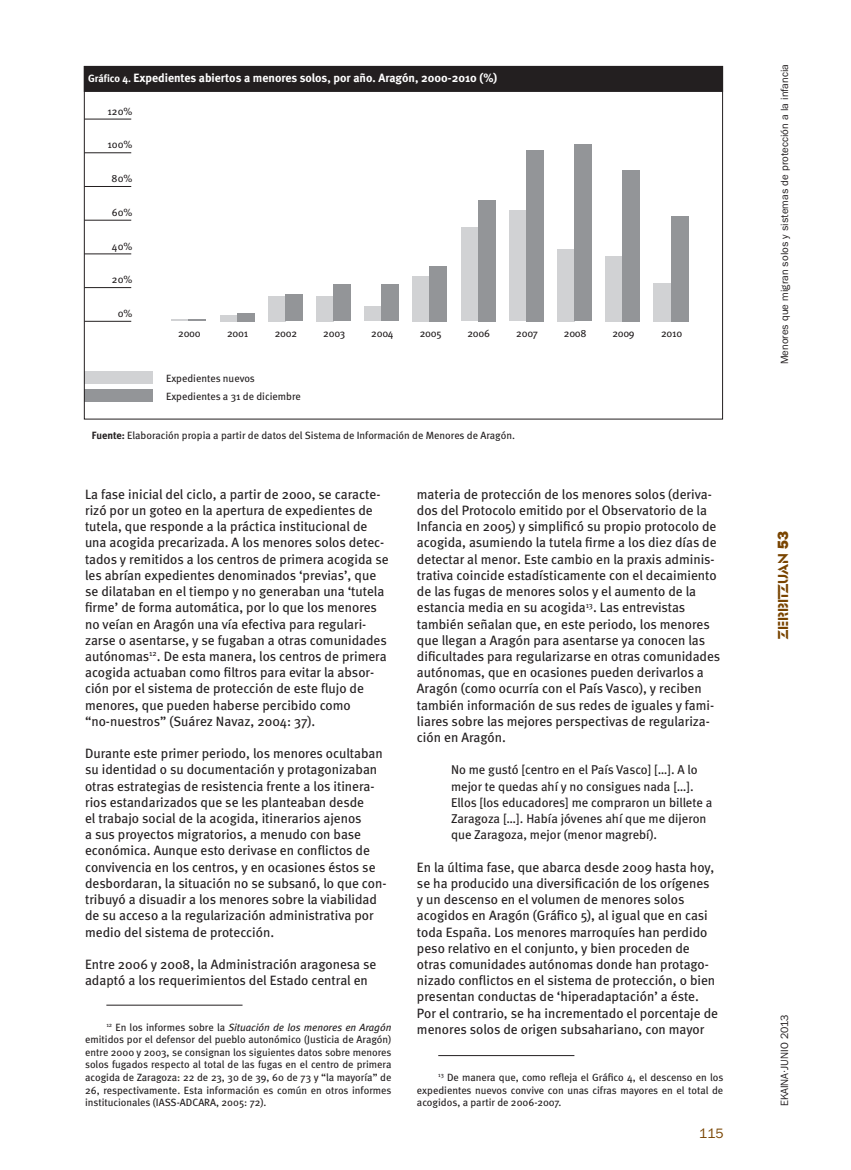
<style>
.page{position:relative;width:851px;height:1170px;background:#fff}
.page>*{position:absolute;margin:0;border:0;box-sizing:border-box;transform-origin:0 0}
.t1{font:15px "Glaser Ste D";color:#794400}
.Texto{font:13.5px/16.2px "Meta";color:#231f20}
.t2{font:13.5px "Franklin Gothic IT Cby BT";color:#794400}
.Sangrado{font:12.75px/16.2px "Meta";color:#231f20}
.t3{font:700 12px "Meta";color:#fff}
.Nota_al_pie{font:10.5px/12.6px "Meta";color:#231f20;text-align:justify}
.t4{font:10.5px "Franklin Gothic";color:#231f20}
.t5{font:10.5px "Franklin Gothic IT Cby BT";color:#231f20}
.s1{font-size:10.5px}
.s2{font-weight:700}
.s3{font-style:italic}
.s4{font-family:"Franklin Gothic";font-weight:800}
</style>
<div class="page">
<hr style="left:106px;top:1004px;width:136px;height:1px;background:#231f20">
<hr style="left:438px;top:1055px;width:136px;height:1px;background:#231f20">
<div style="left:84px;top:371px;width:68px;height:13px;background:#d1d2d4"></div>
<div style="left:84px;top:389px;width:68px;height:12px;background:#939598"></div>
<div style="left:84px;top:66px;width:638px;height:25px;background:#231f20"></div>
<div style="left:84px;top:66px;width:638px;height:26px;border:1px solid #231f20"></div>
<hr style="left:84px;top:119px;width:47px;height:1px;background:#231f20">
<hr style="left:84px;top:220px;width:47px;height:1px;background:#231f20">
<hr style="left:84px;top:152px;width:47px;height:1px;background:#231f20">
<hr style="left:84px;top:321px;width:47px;height:1px;background:#231f20">
<hr style="left:84px;top:287px;width:47px;height:1px;background:#231f20">
<svg style="left:172px;top:319px;width:34px;height:2px"></svg>
<hr style="left:84px;top:186px;width:47px;height:1px;background:#231f20">
<hr style="left:84px;top:253px;width:47px;height:1px;background:#231f20">
<div style="left:220px;top:315px;width:17px;height:6px;background:#d1d2d4"></div>
<div style="left:237px;top:313px;width:17px;height:8px;background:#939598"></div>
<div style="left:268px;top:296px;width:17px;height:25px;background:#d1d2d4"></div>
<div style="left:285px;top:294px;width:17px;height:27px;background:#939598"></div>
<div style="left:316px;top:296px;width:17px;height:25px;background:#d1d2d4"></div>
<div style="left:333px;top:284px;width:17px;height:37px;background:#939598"></div>
<div style="left:364px;top:306px;width:17px;height:15px;background:#d1d2d4"></div>
<div style="left:381px;top:284px;width:17px;height:37px;background:#939598"></div>
<div style="left:413px;top:276px;width:17px;height:45px;background:#d1d2d4"></div>
<div style="left:430px;top:266px;width:17px;height:55px;background:#939598"></div>
<div style="left:461px;top:227px;width:17px;height:94px;background:#d1d2d4"></div>
<div style="left:478px;top:200px;width:17px;height:121px;background:#939598"></div>
<div style="left:509px;top:210px;width:17px;height:111px;background:#d1d2d4"></div>
<div style="left:526px;top:150px;width:17px;height:171px;background:#939598"></div>
<div style="left:557px;top:249px;width:17px;height:72px;background:#d1d2d4"></div>
<div style="left:574px;top:145px;width:17px;height:176px;background:#939598"></div>
<div style="left:605px;top:256px;width:17px;height:65px;background:#d1d2d4"></div>
<div style="left:622px;top:170px;width:17px;height:151px;background:#939598"></div>
<div style="left:654px;top:283px;width:17px;height:38px;background:#d1d2d4"></div>
<div style="left:671px;top:216px;width:17px;height:105px;background:#939598"></div>
<p class="t3" style="left:88px;top:71px;width:410px"><span class="s1">Gráfico 4.</span> Expedientes abiertos a menores solos, por año. Aragón, 2000-2010 (%)</p>
<p class="Nota_al_pie" style="left:107px;top:105px;width:26px">120%</p>
<p class="Nota_al_pie" style="left:107px;top:138px;width:27px">100%</p>
<p class="Nota_al_pie" style="left:112px;top:172px;width:22px">80%</p>
<p class="Nota_al_pie" style="left:112px;top:206px;width:22px">60%</p>
<p class="Nota_al_pie" style="left:112px;top:239px;width:22px">40%</p>
<p class="Nota_al_pie" style="left:112px;top:273px;width:22px">20%</p>
<p class="Nota_al_pie" style="left:118px;top:307px;width:16px">0%</p>
<p class="Nota_al_pie" style="left:178px;top:326px;width:24px">2000</p>
<p class="Nota_al_pie" style="left:227px;top:326px;width:23px">2001</p>
<p class="Nota_al_pie" style="left:275px;top:326px;width:24px">2002</p>
<p class="Nota_al_pie" style="left:323px;top:326px;width:23px">2003</p>
<p class="Nota_al_pie" style="left:371px;top:326px;width:24px">2004</p>
<p class="Nota_al_pie" style="left:419px;top:326px;width:23px">2005</p>
<p class="Nota_al_pie" style="left:467px;top:326px;width:24px">2006</p>
<p class="Nota_al_pie" style="left:516px;top:326px;width:23px">2007</p>
<p class="Nota_al_pie" style="left:564px;top:326px;width:24px">2008</p>
<p class="Nota_al_pie" style="left:612px;top:326px;width:24px">2009</p>
<p class="Nota_al_pie" style="left:661px;top:326px;width:23px">2010</p>
<p class="Nota_al_pie" style="left:166px;top:369px;width:136px;line-height:17.7px">Expedientes nuevos<br>Expedientes a 31 de diciembre</p>
<p class="Nota_al_pie" style="left:92px;top:429px;width:424px"><span class="s2">Fuente:</span> Elaboración propia a partir de datos del Sistema de Información de Menores de Aragón.</p>
<p class="Texto" style="left:85px;top:486px;width:305px">La fase inicial del ciclo, a partir de 2000, se caracte&shy;rizó por un goteo en la apertura de expedientes de tutela, que responde a la práctica institucional de una acogida precarizada. A los menores solos detec&shy;tados y remitidos a los centros de primera acogida se les abrían expedientes denominados ‘previas’, que se dilataban en el tiempo y no generaban una ‘tutela firme’ de forma automática, por lo que los menores no veían en Aragón una vía efectiva para regulari&shy;zarse o asentarse, y se fugaban a otras comunidades autónomas<sup>12</sup>. De esta manera, los centros de primera acogida actuaban como filtros para evitar la absor&shy;ción por el sistema de protección de este flujo de menores, que pueden haberse percibido como “no-nuestros” (Suárez Navaz, 2004: 37).</p>
<p class="Texto" style="left:85px;top:745px;width:303px">Durante este primer periodo, los menores ocultaban su identidad o su documentación y protagonizaban otras estrategias de resistencia frente a los itinera&shy;rios estandarizados que se les planteaban desde<br>el trabajo social de la acogida, itinerarios ajenos<br>a sus proyectos migratorios, a menudo con base económica. Aunque esto derivase en conflictos de convivencia en los centros, y en ocasiones éstos se desbordaran, la situación no se subsanó, lo que con&shy;tribuyó a disuadir a los menores sobre la viabilidad de su acceso a la regularización administrativa por medio del sistema de protección.</p>
<p class="Texto" style="left:85px;top:955px;width:293px">Entre 2006 y 2008, la Administración aragonesa se adaptó a los requerimientos del Estado central en</p>
<p class="Nota_al_pie" style="left:85px;top:1020px;width:308px;text-indent:21px"><sup>12</sup> En los informes sobre la <span class="s3">Situación de los menores en Aragón </span>emitidos por el defensor del pueblo autonómico (Justicia de Aragón) entre 2000 y 2003, se consignan los siguientes datos sobre menores solos fugados respecto al total de las fugas en el centro de primera acogida de Zaragoza: 22 de 23, 30 de 39, 60 de 73 y “la mayoría” de 26, respectivamente. Esta información es común en otros informes institucionales (IASS-ADCARA, 2005: 72).</p>
<p class="Texto" style="left:417px;top:486px;width:305px">materia de protección de los menores solos (deriva&shy;dos del Protocolo emitido por el Observatorio de la Infancia en 2005) y simplificó su propio protocolo de acogida, asumiendo la tutela firme a los diez días de detectar al menor. Este cambio en la praxis adminis&shy;trativa coincide estadísticamente con el decaimiento de las fugas de menores solos y el aumento de la estancia media en su acogida<sup>13</sup>. Las entrevistas también señalan que, en este periodo, los menores que llegan a Aragón para asentarse ya conocen las dificultades para regularizarse en otras comunidades autónomas, que en ocasiones pueden derivarlos a Aragón (como ocurría con el País Vasco), y reciben también información de sus redes de iguales y fami&shy;liares sobre las mejores perspectivas de regulariza&shy;ción en Aragón.</p>
<p class="Sangrado" style="left:451px;top:761px;width:263px">No me gustó [centro en el País Vasco] […]. A lo mejor te quedas ahí y no consigues nada […].<br>Ellos [los educadores] me compraron un billete a Zaragoza […]. Había jóvenes ahí que me dijeron que Zaragoza, mejor (menor magrebí).</p>
<p class="Texto" style="left:417px;top:858px;width:302px">En la última fase, que abarca desde 2009 hasta hoy, se ha producido una diversificación de los orígenes y un descenso en el volumen de menores solos acogidos en Aragón (Gráfico 5), al igual que en casi toda España. Los menores marroquíes han perdido peso relativo en el conjunto, y bien proceden de otras comunidades autónomas donde han protago&shy;nizado conflictos en el sistema de protección, o bien presentan conductas de ‘hiperadaptación’ a éste.<br>Por el contrario, se ha incrementado el porcentaje de menores solos de origen subsahariano, con mayor</p>
<p class="Nota_al_pie" style="left:417px;top:1070px;width:308px;text-indent:21px"><sup>13</sup> De manera que, como refleja el Gráfico 4, el descenso en los expedientes nuevos convive con unas cifras mayores en el total de acogidos, a partir de 2006-2007.</p>
<p class="t2" style="left:699px;top:1125px;width:26px">115</p>
<p class="t4" style="left:778px;top:364px;width:302px;rotate:-90deg">Menores que migran solos y sistemas de protección a la infancia</p>
<p class="t1" style="left:774px;top:639px;width:110px;rotate:-90deg">ZERBITZUAN <span class="s4">53</span></p>
<p class="t5" style="left:778px;top:1105px;width:93px;rotate:-90deg">EKAINA·JUNIO 2013</p>
</div>
